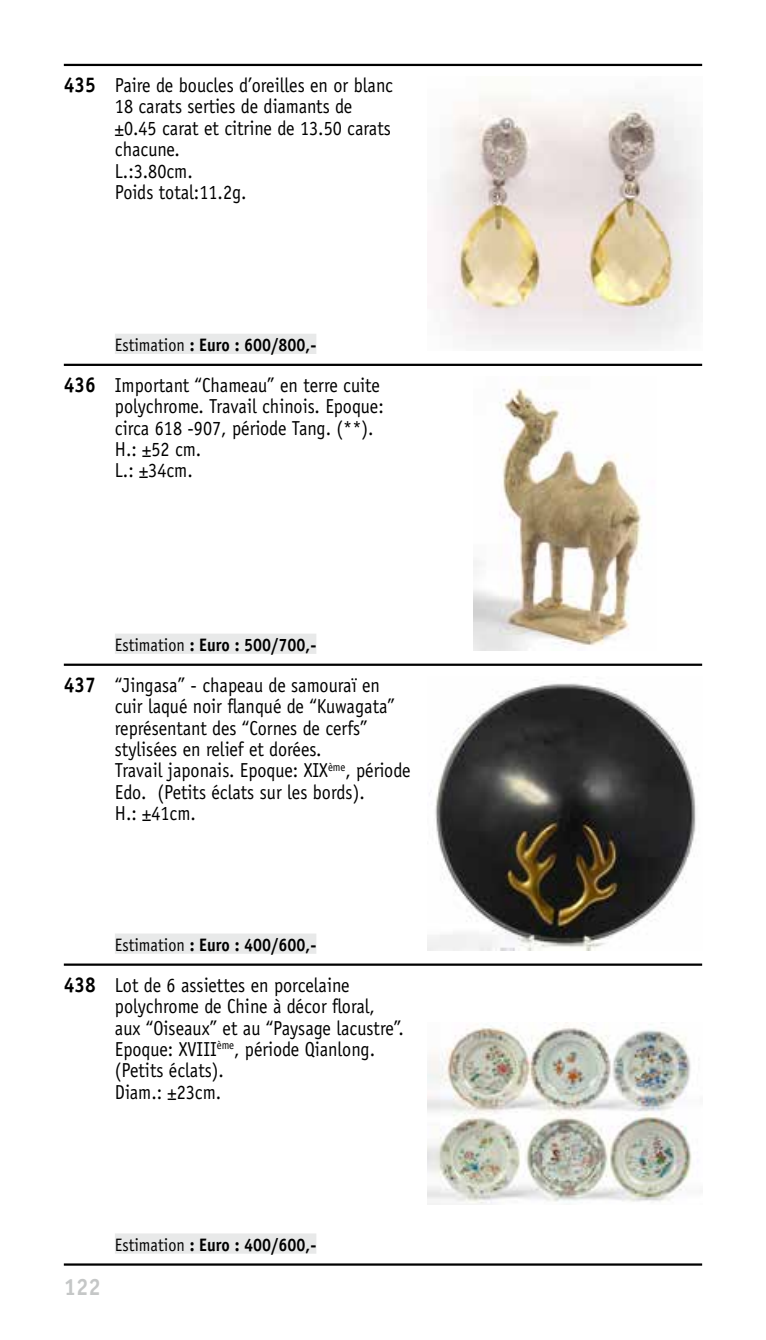
<style>
.page{position:relative;width:766px;height:1340px;background:#fff}
.page>*{position:absolute;margin:0;border:0;box-sizing:border-box;transform-origin:0 0}
.t1{font:700 23.62px "Officina Sans Std";color:#c5c7c7;scale:.94 1}
.t2{font:20.25px/21.4px "Officina Sans Std";color:#000;scale:.9 1}
.t3{font:700 18px "Officina Sans Std";color:#000;scale:.9 1}
.s1{font-weight:700;font-size:21.38px}
.s2{font-weight:400}
</style>
<div class="page">
<img style="left:434px;top:96px;width:268px;height:249px">
<div style="left:115px;top:334px;width:201px;height:20px;background:#e8e9e9"></div>
<img style="left:473px;top:387px;width:169px;height:264px">
<div style="left:115px;top:633px;width:201px;height:21px;background:#e8e9e9"></div>
<img style="left:427px;top:683px;width:269px;height:267px">
<div style="left:115px;top:933px;width:201px;height:20px;background:#e8e9e9"></div>
<img style="left:427px;top:1022px;width:265px;height:182px">
<div style="left:115px;top:1233px;width:201px;height:20px;background:#e8e9e9"></div>
<hr style="left:64px;top:64px;width:638px;height:2px;background:#000">
<hr style="left:64px;top:364px;width:638px;height:2px;background:#000">
<hr style="left:64px;top:663px;width:638px;height:3px;background:#000">
<hr style="left:64px;top:963px;width:638px;height:2px;background:#000">
<hr style="left:64px;top:1263px;width:638px;height:2px;background:#000">
<p class="t2" style="left:115px;top:75px;width:310px;text-indent:-51px"><span class="s1">435</span> Paire de boucles d’oreilles en or blanc<br>18 carats serties de diamants de ±0.45 carat et citrine de 13.50 carats chacune.<br>L.:3.80cm.<br>Poids total:11.2g.</p>
<p class="t3" style="left:115px;top:333px;width:225px"><span class="s2">Estimation</span> : Euro : 600/800,-</p>
<p class="t2" style="left:115px;top:374px;width:300px;text-indent:-51px"><span class="s1">436</span> Important “Chameau” en terre cuite polychrome. Travail chinois. Epoque: circa 618 -907, période Tang. (**).<br>H.: ±52 cm.<br>L.: ±34cm.</p>
<p class="t3" style="left:115px;top:633px;width:225px"><span class="s2">Estimation</span> : Euro : 500/700,-</p>
<p class="t2" style="left:115px;top:674px;width:330px;text-indent:-51px"><span class="s1">437</span> “Jingasa” - chapeau de samouraï en cuir laqué noir flanqué de “Kuwagata” représentant des “Cornes de cerfs” stylisées en relief et dorées.<br>Travail japonais. Epoque: XIX<sup>ème</sup>, période Edo. (Petits éclats sur les bords).<br>H.: ±41cm.</p>
<p class="t3" style="left:115px;top:933px;width:225px"><span class="s2">Estimation</span> : Euro : 400/600,-</p>
<p class="t2" style="left:115px;top:974px;width:323px;text-indent:-51px"><span class="s1">438</span> Lot de 6 assiettes en porcelaine polychrome de Chine à décor floral, aux “Oiseaux” et au “Paysage lacustre”.<br>Epoque: XVIII<sup>ème</sup>, période Qianlong. (Petits éclats).<br>Diam.: ±23cm.</p>
<p class="t1" style="left:64px;top:1272px;width:41px">122</p>
<p class="t3" style="left:115px;top:1233px;width:225px"><span class="s2">Estimation</span> : Euro : 400/600,-</p>
</div>
